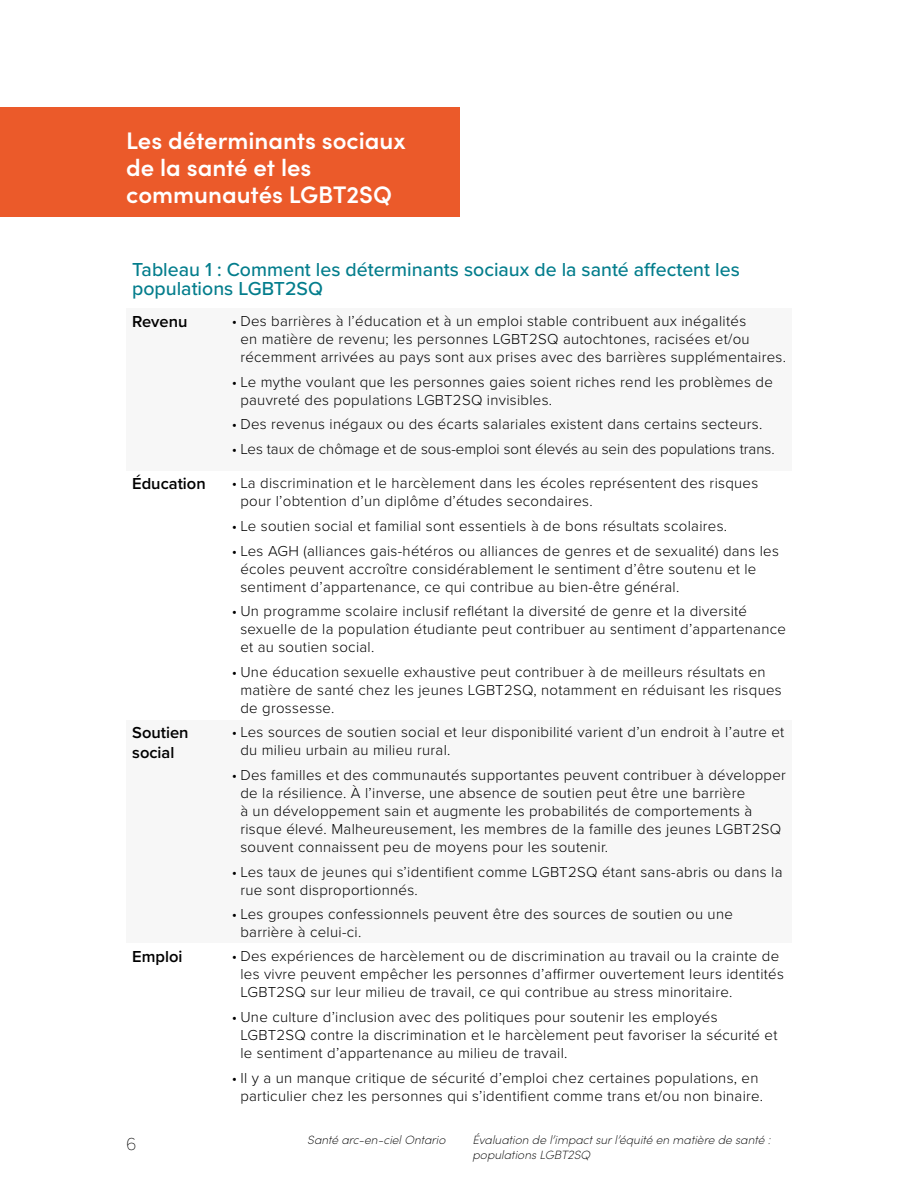
<style>
.page{position:relative;width:918px;height:1188px;background:#fff}
.page>*{position:absolute;margin:0;border:0;box-sizing:border-box;transform-origin:0 0}
.H2_-_Orange_Band{font:600 24px/27px "Sofia Pro";color:#fff}
.Table_-_Header_v2{font:500 19.5px/19.5px "Proxima Nova";color:#037d8c}
.t1{font:100 18px "Proxima Nova T";color:#000}
.Table_-_Row_Leader_v{font:600 16.5px/19.5px "Proxima Nova";color:#000}
.t2{font:300 15px/18px "Proxima Nova";letter-spacing:.02em;color:#000}
.t3{font:300 15px "Proxima Nova";color:#000}
.t4{font:italic 200 12px/15px "Sofia Pro";color:#000}
.s1{font-size:12.45px}
</style>
<div class="page">
<div style="left:126px;top:720px;width:666px;height:223px;background:#f7f7f7"></div>
<div style="left:126px;top:309px;width:666px;height:162px;background:#f7f7f7"></div>
<div style="left:0;top:107px;width:459px;height:110px;background:#eb5a2a"></div>
<h2 class="H2_-_Orange_Band" style="left:126px;top:126px;width:281px">Les déterminants sociaux de la santé et les communautés LGBT2SQ</h2>
<h3 class="Table_-_Header_v2" style="left:132px;top:259px;width:609px">Tableau 1 : Comment les déterminants sociaux de la santé affectent les populations LGBT2SQ</h3>
<h4 class="Table_-_Row_Leader_v" style="left:132px;top:311px;width:57px">Revenu</h4>
<p class="t2" style="left:240px;top:311px;width:547px;text-indent:-9px">• Des barrières à l’éducation et à un emploi stable contribuent aux inégalités<br>en matière de revenu; les personnes LGBT2SQ autochtones, racisées et/ou récemment arrivées au pays sont aux prises avec des barrières supplémentaires.</p>
<p class="t2" style="left:240px;top:372px;width:534px;text-indent:-9px">• Le mythe voulant que les personnes gaies soient riches rend les problèmes de pauvreté des populations LGBT2SQ invisibles.</p>
<p class="t2" style="left:232px;top:415px;width:532px">• Des revenus inégaux ou des écarts salariales existent dans certains secteurs.</p>
<p class="t3" style="left:232px;top:438px;width:545px">• Les taux de chômage et de sous-emploi sont élevés au sein des populations trans.</p>
<h4 class="Table_-_Row_Leader_v" style="left:132px;top:474px;width:75px">Éducation</h4>
<p class="t2" style="left:240px;top:473px;width:519px;text-indent:-9px">• La discrimination et le harcèlement dans les écoles représentent des risques pour l’obtention d’un diplôme d’études secondaires.</p>
<p class="t2" style="left:232px;top:516px;width:497px">• Le soutien social et familial sont essentiels à de bons résultats scolaires.</p>
<p class="t2" style="left:240px;top:541px;width:540px;text-indent:-9px">• Les AGH (alliances gais-hétéros ou alliances de genres et de sexualité) dans les écoles peuvent accroître considérablement le sentiment d’être soutenu et le sentiment d’appartenance, ce qui contribue au bien-être général.</p>
<p class="t2" style="left:240px;top:602px;width:547px;text-indent:-9px">• Un programme scolaire inclusif reflétant la diversité de genre et la diversité sexuelle de la population étudiante peut contribuer au sentiment d’appartenance et au soutien social.</p>
<p class="t2" style="left:240px;top:662px;width:543px;text-indent:-9px">• Une éducation sexuelle exhaustive peut contribuer à de meilleurs résultats en matière de santé chez les jeunes LGBT2SQ, notamment en réduisant les risques de grossesse.</p>
<h4 class="Table_-_Row_Leader_v" style="left:132px;top:723px;width:58px">Soutien social</h4>
<p class="t2" style="left:240px;top:722px;width:545px;text-indent:-9px">• Les sources de soutien social et leur disponibilité varient d’un endroit à l’autre et du milieu urbain au milieu rural.</p>
<p class="t2" style="left:240px;top:765px;width:547px;text-indent:-9px">• Des familles et des communautés supportantes peuvent contribuer à développer de la résilience. À l’inverse, une absence de soutien peut être une barrière<br>à un développement sain et augmente les probabilités de comportements à risque élevé. Malheureusement, les membres de la famille des jeunes LGBT2SQ souvent connaissent peu de moyens pour les soutenir.</p>
<p class="t2" style="left:240px;top:862px;width:544px;text-indent:-9px">• Les taux de jeunes qui s’identifient comme LGBT2SQ étant sans-abris ou dans la rue sont disproportionnés.</p>
<p class="t2" style="left:240px;top:905px;width:494px;text-indent:-9px">• Les groupes confessionnels peuvent être des sources de soutien ou une barrière à celui-ci.</p>
<h4 class="Table_-_Row_Leader_v" style="left:132px;top:947px;width:52px">Emploi</h4>
<p class="t2" style="left:240px;top:946px;width:545px;text-indent:-9px">• Des expériences de harcèlement ou de discrimination au travail ou la crainte de les vivre peuvent empêcher les personnes d’affirmer ouvertement leurs identités<br>LGBT2SQ sur leur milieu de travail, ce qui contribue au stress minoritaire.</p>
<p class="t2" style="left:240px;top:1007px;width:539px;text-indent:-9px">• Une culture d’inclusion avec des politiques pour soutenir les employés<br>LGBT2SQ contre la discrimination et le harcèlement peut favoriser la sécurité et le sentiment d’appartenance au milieu de travail.</p>
<p class="t2" style="left:232px;top:1068px;width:533px;text-align:center">• Il y a un manque critique de sécurité d’emploi chez certaines populations, en particulier chez les personnes qui s’identifient comme trans et/ou non binaire.</p>
<p class="t1" style="left:126px;top:1130px;width:12px">6</p>
<p class="t4" style="left:307px;top:1132px;width:140px">Santé arc-en-ciel Ontario</p>
<p class="t4" style="left:472px;top:1132px;width:299px">Évaluation de l’impact sur l’équité en matière de santé : populations LGBT<span class="s1">2</span>SQ</p>
</div>
